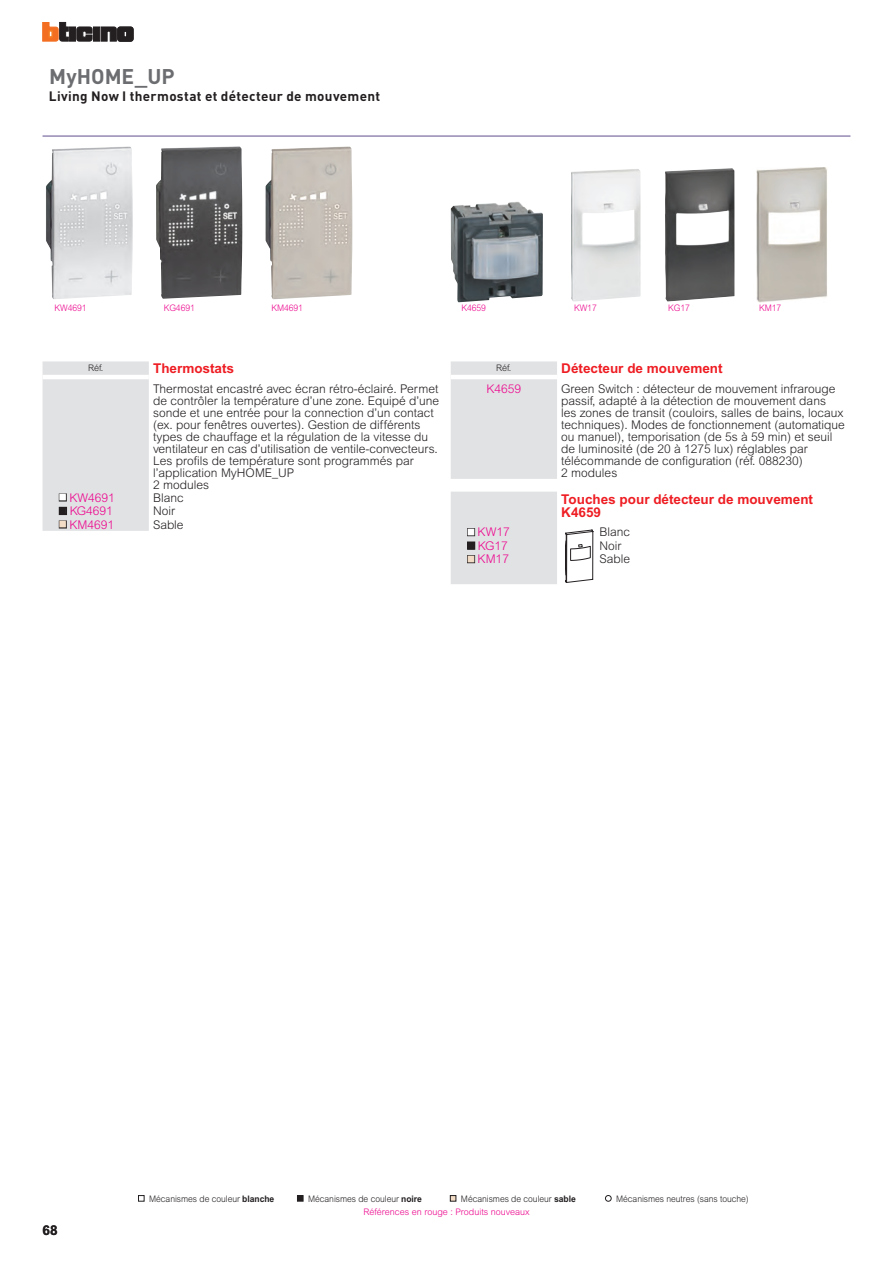
<style>
.page{position:relative;width:893px;height:1263px;background:#fff}
.page>*{position:absolute;margin:0;border:0;box-sizing:border-box;transform-origin:0 0}
.t1{font:700 21px "DIN Pro";letter-spacing:-.005em;color:#6c6d70}
.t2{font:700 13.5px/13.5px "Arial MT Std";color:#ee1d23}
.t3{font:700 13.5px "DIN Pro";letter-spacing:.02em;color:#231f20}
.t4{font:700 13.5px "Arial MT Std";color:#231f20}
.t5{font:300 12px/12px "Arial MT Std";color:#231f20}
.t6{font:300 12px/13.5px "Arial MT Std";color:#ed028c}
.t7{font:300 9px "Arial MT Std";letter-spacing:-.005em;color:#231f20;scale:.95 1}
.t8{font:300 9px "Arial MT Std";letter-spacing:-.005em;color:#ed028c;scale:.95 1}
.t9{font:300 9px "Arial MT Std";letter-spacing:-.005em;color:#ed028c}
.t10{font:300 9px "Arial MT Std";letter-spacing:-.005em;color:#231f20}
.s1{font-weight:700}
</style>
<div class="page">
<div style="left:69px;top:27px;width:7px;height:14px;background:#231f20"></div>
<div style="left:93px;top:27px;width:7px;height:14px;background:#231f20;border:1px solid #231f20"></div>
<svg style="left:101px;top:27px;width:32px;height:14px"></svg>
<svg style="left:43px;top:22px;width:25px;height:19px"></svg>
<svg style="left:77px;top:27px;width:15px;height:14px"></svg>
<hr style="left:43px;top:135px;width:807px;height:2px;background:#9589b4">
<img style="left:451px;top:202px;width:92px;height:100px">
<img style="left:46px;top:146px;width:87px;height:153px">
<img style="left:156px;top:146px;width:86px;height:153px">
<img style="left:266px;top:146px;width:86px;height:153px">
<img style="left:571px;top:169px;width:70px;height:133px">
<img style="left:665px;top:168px;width:69px;height:133px">
<img style="left:756px;top:167px;width:71px;height:135px">
<div style="left:451px;top:361px;width:106px;height:118px;background:#e1e2e4"></div>
<hr style="left:451px;top:375px;width:106px;height:4px;background:#fff">
<hr style="left:566px;top:535px;width:1px;height:47px;background:#231f20">
<hr style="left:592px;top:532px;width:1px;height:47px;background:#231f20">
<svg style="left:565px;top:530px;width:29px;height:5px"></svg>
<svg style="left:565px;top:541px;width:28px;height:42px"></svg>
<svg style="left:138px;top:1195px;width:6px;height:6px"></svg>
<svg style="left:605px;top:1195px;width:6px;height:6px"></svg>
<svg style="left:450px;top:1195px;width:6px;height:6px"></svg>
<svg style="left:297px;top:1195px;width:6px;height:6px"></svg>
<div style="left:43px;top:361px;width:106px;height:170px;background:#e1e2e4"></div>
<div style="left:451px;top:492px;width:106px;height:92px;background:#e1e2e4"></div>
<h1 class="t1" style="left:49px;top:59px;width:127px">MyHOME_UP</h1>
<p class="t3" style="left:49px;top:84px;width:333px">Living Now I thermostat et détecteur de mouvement</p>
<p class="t8" style="left:55px;top:303px;width:35px">KW4691</p>
<p class="t8" style="left:164px;top:303px;width:34px">KG4691</p>
<p class="t8" style="left:271px;top:303px;width:35px">KM4691</p>
<p class="t8" style="left:461px;top:303px;width:27px">K4659</p>
<p class="t8" style="left:574px;top:303px;width:25px">KW17</p>
<p class="t8" style="left:668px;top:303px;width:24px">KG17</p>
<p class="t8" style="left:759px;top:303px;width:25px">KM17</p>
<p class="t10" style="left:88px;top:363px;width:17px">Réf.</p>
<p class="t2" style="left:153px;top:362px;width:83px">Thermostats</p>
<p class="t5" style="left:153px;top:382px;width:287px">Thermostat encastré avec écran rétro-éclairé. Permet de contrôler la température d’une zone. Equipé d’une sonde et une entrée pour la connection d’un contact (ex. pour fenêtres ouvertes). Gestion de différents types de chauffage et la régulation de la vitesse du ventilateur en cas d’utilisation de ventile-convecteurs.<br>Les profils de température sont programmés par l’application MyHOME_UP<br>2 modules</p>
<p class="t6" style="left:69px;top:491px;width:47px">KW4691<br>KG4691<br>KM4691</p>
<p class="t5" style="left:153px;top:491px;width:32px;line-height:13.5px">Blanc<br>Noir<br>Sable</p>
<p class="t10" style="left:496px;top:363px;width:17px">Réf.</p>
<p class="t2" style="left:561px;top:362px;width:163px">Détecteur de mouvement</p>
<p class="t6" style="left:487px;top:382px;width:36px">K4659</p>
<p class="t5" style="left:561px;top:382px;width:285px">Green Switch : détecteur de mouvement infrarouge passif, adapté à la détection de mouvement dans<br>les zones de transit (couloirs, salles de bains, locaux techniques). Modes de fonctionnement (automatique ou manuel), temporisation (de 5s à 59 min) et seuil de luminosité (de 20 à 1275 lux) réglables par télécommande de configuration (réf. 088230)<br>2 modules</p>
<p class="t2" style="left:561px;top:492px;width:253px">Touches pour détecteur de mouvement<br>K4659</p>
<p class="t6" style="left:478px;top:525px;width:34px">KW17<br>KG17<br>KM17</p>
<p class="t5" style="left:600px;top:525px;width:32px;line-height:13.5px">Blanc<br>Noir<br>Sable</p>
<p class="t7" style="left:149px;top:1193px;width:133px">Mécanismes de couleur <span class="s1">blanche</span></p>
<p class="t7" style="left:308px;top:1193px;width:121px">Mécanismes de couleur <span class="s1">noire</span></p>
<p class="t7" style="left:461px;top:1193px;width:122px">Mécanismes de couleur <span class="s1">sable</span></p>
<p class="t7" style="left:616px;top:1193px;width:141px">Mécanismes neutres (sans touche)</p>
<p class="t4" style="left:43px;top:1222px;width:17px">68</p>
<p class="t9" style="left:363px;top:1207px;width:168px">Références en rouge : Produits nouveaux</p>
</div>
